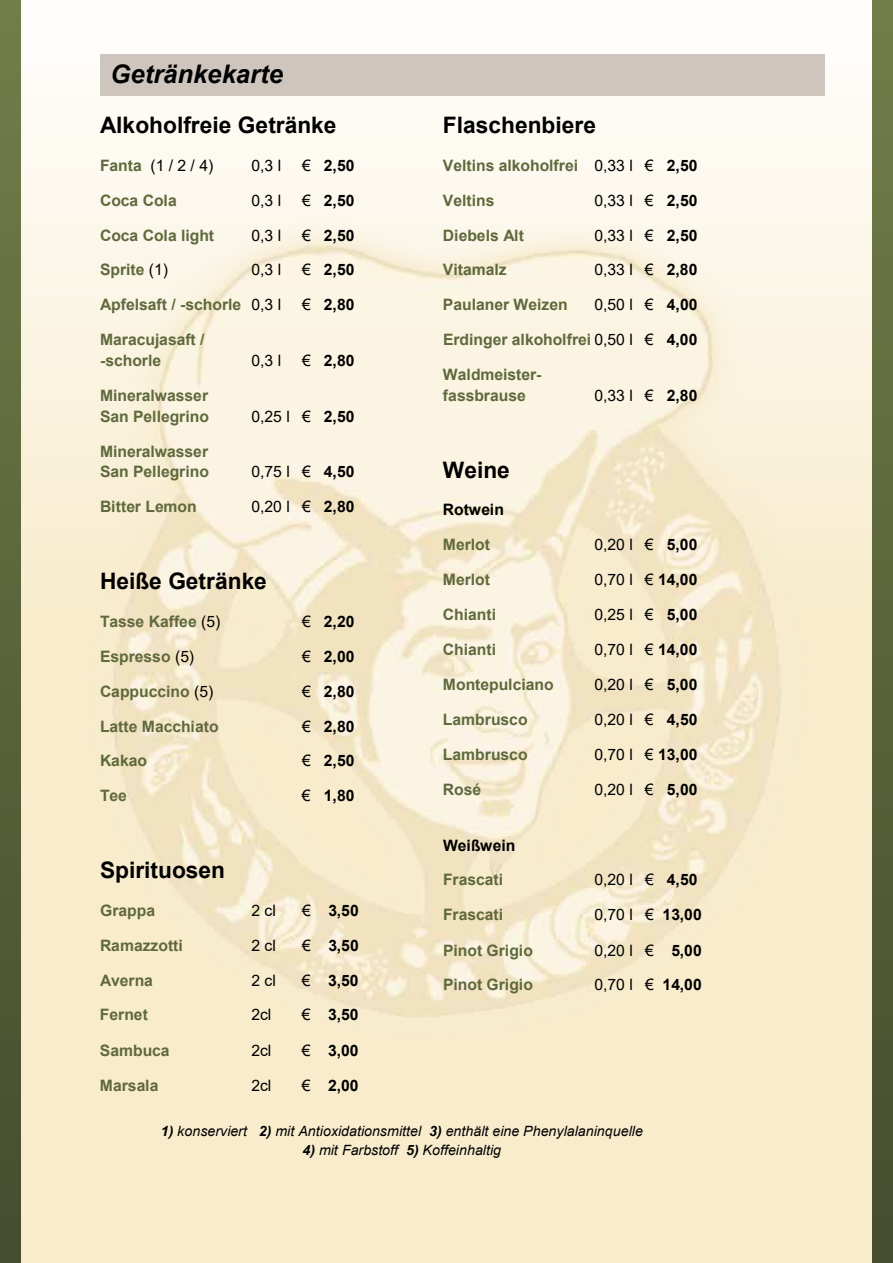
<style>
.page{position:relative;width:893px;height:1263px;background:#fff}
.page>*{position:absolute;margin:0;border:0;box-sizing:border-box;transform-origin:0 0}
.t1{font:italic 700 25.65px "Arial";color:#000}
.t2{font:700 22.65px "Arial";color:#000}
.t3{font:700 15.75px/20.7px "Arial";color:#5f693c}
.t4{font:15.75px "Arial";color:#000}
.t5{font:700 15.75px "Arial";color:#000}
.t6{font:italic 14.25px "Arial";color:#000}
.s1{font-weight:700;color:#5f693c}
.s2{font-weight:400}
.s3{font-weight:400;color:#000}
.s4{font-weight:700}
.s5{color:#000}
</style>
<div class="page">
<div style="left:0;top:0;width:21px;height:1263px;background:linear-gradient(to bottom,#717d48,#444d2e)"></div>
<div style="left:872px;top:0;width:21px;height:1263px;background:linear-gradient(to bottom,#717d48,#444d2e)"></div>
<div style="left:100px;top:54px;width:725px;height:42px;background:#cec6be"></div>
<h1 class="t1" style="left:111px;top:57px;width:174px">Getränkekarte</h1>
<h2 class="t2" style="left:100px;top:109px;width:238px">Alkoholfreie Getränke</h2>
<p class="t4" style="left:100px;top:154px;width:115px"><span class="s1">Fanta</span> (1 / 2 / 4)</p>
<p class="t4" style="left:251px;top:154px;width:31px">0,3 l</p>
<p class="t5" style="left:302px;top:154px;width:54px"><span class="s2">€</span> 2,50</p>
<p class="t3" style="left:100px;top:190px;width:78px">Coca Cola</p>
<p class="t4" style="left:251px;top:189px;width:31px">0,3 l</p>
<p class="t5" style="left:302px;top:189px;width:54px"><span class="s2">€</span> 2,50</p>
<p class="t3" style="left:100px;top:225px;width:116px">Coca Cola light</p>
<p class="t4" style="left:251px;top:224px;width:31px">0,3 l</p>
<p class="t5" style="left:302px;top:224px;width:54px"><span class="s2">€</span> 2,50</p>
<p class="t3" style="left:100px;top:260px;width:69px">Sprite <span class="s3">(1)</span></p>
<p class="t4" style="left:251px;top:259px;width:31px">0,3 l</p>
<p class="t5" style="left:302px;top:259px;width:54px"><span class="s2">€</span> 2,50</p>
<p class="t3" style="left:100px;top:295px;width:183px">Apfelsaft / -schorle <span class="s3">0,3 l</span></p>
<p class="t5" style="left:302px;top:294px;width:54px"><span class="s2">€</span> 2,80</p>
<p class="t3" style="left:100px;top:330px;width:106px">Maracujasaft / -schorle</p>
<p class="t4" style="left:251px;top:350px;width:31px">0,3 l</p>
<p class="t5" style="left:302px;top:349px;width:54px"><span class="s2">€</span> 2,80</p>
<p class="t3" style="left:100px;top:385px;width:111px">Mineralwasser<br>San Pellegrino</p>
<p class="t3" style="left:100px;top:441px;width:111px">Mineralwasser<br>San Pellegrino</p>
<p class="t4" style="left:251px;top:405px;width:105px">0,25 l € <span class="s4">2,50</span></p>
<p class="t4" style="left:251px;top:461px;width:105px">0,75 l € <span class="s4">4,50</span></p>
<p class="t3" style="left:100px;top:496px;width:98px">Bitter Lemon</p>
<p class="t4" style="left:251px;top:496px;width:105px">0,20 l € <span class="s4">2,80</span></p>
<h2 class="t2" style="left:100px;top:565px;width:168px">Heiße Getränke</h2>
<p class="t3" style="left:100px;top:611px;width:122px">Tasse Kaffee <span class="s3">(5)</span></p>
<p class="t5" style="left:302px;top:610px;width:54px"><span class="s2">€</span> 2,20</p>
<p class="t3" style="left:100px;top:646px;width:96px">Espresso <span class="s3">(5)</span></p>
<p class="t5" style="left:302px;top:645px;width:54px"><span class="s2">€</span> 2,00</p>
<p class="t3" style="left:100px;top:681px;width:115px">Cappuccino <span class="s3">(5)</span></p>
<p class="t5" style="left:302px;top:680px;width:54px"><span class="s2">€</span> 2,80</p>
<p class="t3" style="left:100px;top:716px;width:120px">Latte Macchiato</p>
<p class="t5" style="left:302px;top:715px;width:54px"><span class="s2">€</span> 2,80</p>
<p class="t3" style="left:100px;top:751px;width:49px">Kakao</p>
<p class="t5" style="left:302px;top:750px;width:54px"><span class="s2">€</span> 2,50</p>
<p class="t3" style="left:100px;top:786px;width:28px">Tee</p>
<p class="t5" style="left:302px;top:785px;width:54px"><span class="s2">€</span> 1,80</p>
<h2 class="t2" style="left:100px;top:854px;width:127px">Spirituosen</h2>
<p class="t3" style="left:100px;top:900px;width:57px">Grappa</p>
<p class="t4" style="left:251px;top:899px;width:26px">2 cl</p>
<p class="t5" style="left:302px;top:899px;width:58px"><span class="s2">€</span> 3,50</p>
<p class="t3" style="left:100px;top:935px;width:84px">Ramazzotti</p>
<p class="t4" style="left:251px;top:934px;width:26px">2 cl</p>
<p class="t5" style="left:302px;top:934px;width:58px"><span class="s2">€</span> 3,50</p>
<p class="t3" style="left:100px;top:970px;width:54px">Averna</p>
<p class="t4" style="left:251px;top:969px;width:26px">2 cl</p>
<p class="t5" style="left:302px;top:969px;width:58px"><span class="s2">€</span> 3,50</p>
<p class="t3" style="left:100px;top:1005px;width:49px">Fernet</p>
<p class="t4" style="left:251px;top:1004px;width:22px">2cl</p>
<p class="t5" style="left:302px;top:1004px;width:58px"><span class="s2">€</span> 3,50</p>
<p class="t3" style="left:100px;top:1040px;width:71px">Sambuca</p>
<p class="t4" style="left:251px;top:1039px;width:22px">2cl</p>
<p class="t5" style="left:302px;top:1039px;width:58px"><span class="s2">€</span> 3,00</p>
<p class="t3" style="left:100px;top:1075px;width:60px">Marsala</p>
<p class="t4" style="left:251px;top:1074px;width:22px">2cl</p>
<p class="t5" style="left:302px;top:1074px;width:58px"><span class="s2">€</span> 2,00</p>
<h2 class="t2" style="left:443px;top:109px;width:155px">Flaschenbiere</h2>
<p class="t3" style="left:443px;top:155px;width:256px">Veltins alkoholfrei <span class="s3">0,33 l €</span> <span class="s5">2,50</span></p>
<p class="t3" style="left:443px;top:190px;width:53px">Veltins</p>
<p class="t4" style="left:594px;top:189px;width:105px">0,33 l € <span class="s4">2,50</span></p>
<p class="t3" style="left:443px;top:225px;width:82px">Diebels Alt</p>
<p class="t4" style="left:594px;top:224px;width:105px">0,33 l € <span class="s4">2,50</span></p>
<p class="t3" style="left:443px;top:260px;width:65px">Vitamalz</p>
<p class="t4" style="left:594px;top:259px;width:105px">0,33 l € <span class="s4">2,80</span></p>
<p class="t3" style="left:443px;top:295px;width:126px">Paulaner Weizen</p>
<p class="t4" style="left:594px;top:294px;width:105px">0,50 l € <span class="s4">4,00</span></p>
<p class="t3" style="left:443px;top:330px;width:256px">Erdinger alkoholfrei <span class="s3">0,50 l €</span> <span class="s5">4,00</span></p>
<p class="t3" style="left:443px;top:365px;width:100px">Waldmeister&shy;fassbrause</p>
<p class="t4" style="left:594px;top:385px;width:105px">0,33 l € <span class="s4">2,80</span></p>
<h2 class="t2" style="left:443px;top:454px;width:68px">Weine</h2>
<p class="t5" style="left:443px;top:499px;width:63px">Rotwein</p>
<p class="t3" style="left:443px;top:534px;width:49px">Merlot</p>
<p class="t4" style="left:594px;top:534px;width:105px">0,20 l € <span class="s4">5,00</span></p>
<p class="t3" style="left:443px;top:569px;width:49px">Merlot</p>
<p class="t4" style="left:594px;top:569px;width:105px">0,70 l € <span class="s4">14,00</span></p>
<p class="t3" style="left:443px;top:604px;width:55px">Chianti</p>
<p class="t4" style="left:594px;top:604px;width:105px">0,25 l € <span class="s4">5,00</span></p>
<p class="t3" style="left:443px;top:639px;width:55px">Chianti</p>
<p class="t4" style="left:594px;top:639px;width:105px">0,70 l € <span class="s4">14,00</span></p>
<p class="t3" style="left:443px;top:674px;width:112px">Montepulciano</p>
<p class="t4" style="left:594px;top:674px;width:105px">0,20 l € <span class="s4">5,00</span></p>
<p class="t3" style="left:443px;top:709px;width:86px">Lambrusco</p>
<p class="t4" style="left:594px;top:709px;width:105px">0,20 l € <span class="s4">4,50</span></p>
<p class="t3" style="left:443px;top:744px;width:86px">Lambrusco</p>
<p class="t4" style="left:594px;top:744px;width:105px">0,70 l € <span class="s4">13,00</span></p>
<p class="t3" style="left:443px;top:779px;width:40px">Rosé</p>
<p class="t4" style="left:594px;top:778px;width:105px">0,20 l € <span class="s4">5,00</span></p>
<p class="t5" style="left:443px;top:834px;width:74px">Weißwein</p>
<p class="t3" style="left:443px;top:870px;width:62px">Frascati</p>
<p class="t4" style="left:594px;top:869px;width:105px">0,20 l € <span class="s4">4,50</span></p>
<p class="t3" style="left:443px;top:905px;width:62px">Frascati</p>
<p class="t4" style="left:594px;top:904px;width:109px">0,70 l € <span class="s4">13,00</span></p>
<p class="t3" style="left:443px;top:940px;width:91px">Pinot Grigio</p>
<p class="t4" style="left:594px;top:939px;width:109px">0,20 l € <span class="s4">5,00</span></p>
<p class="t3" style="left:443px;top:975px;width:91px">Pinot Grigio</p>
<p class="t4" style="left:594px;top:974px;width:109px">0,70 l € <span class="s4">14,00</span></p>
<p class="t6" style="left:161px;top:1121px;width:483px"><span class="s4">1)</span> konserviert <span class="s4">2)</span> mit Antioxidationsmittel <span class="s4">3)</span> enthält eine Phenylalaninquelle</p>
<p class="t6" style="left:303px;top:1140px;width:200px"><span class="s4">4)</span> mit Farbstoff <span class="s4">5)</span> Koffeinhaltig</p>
</div>
